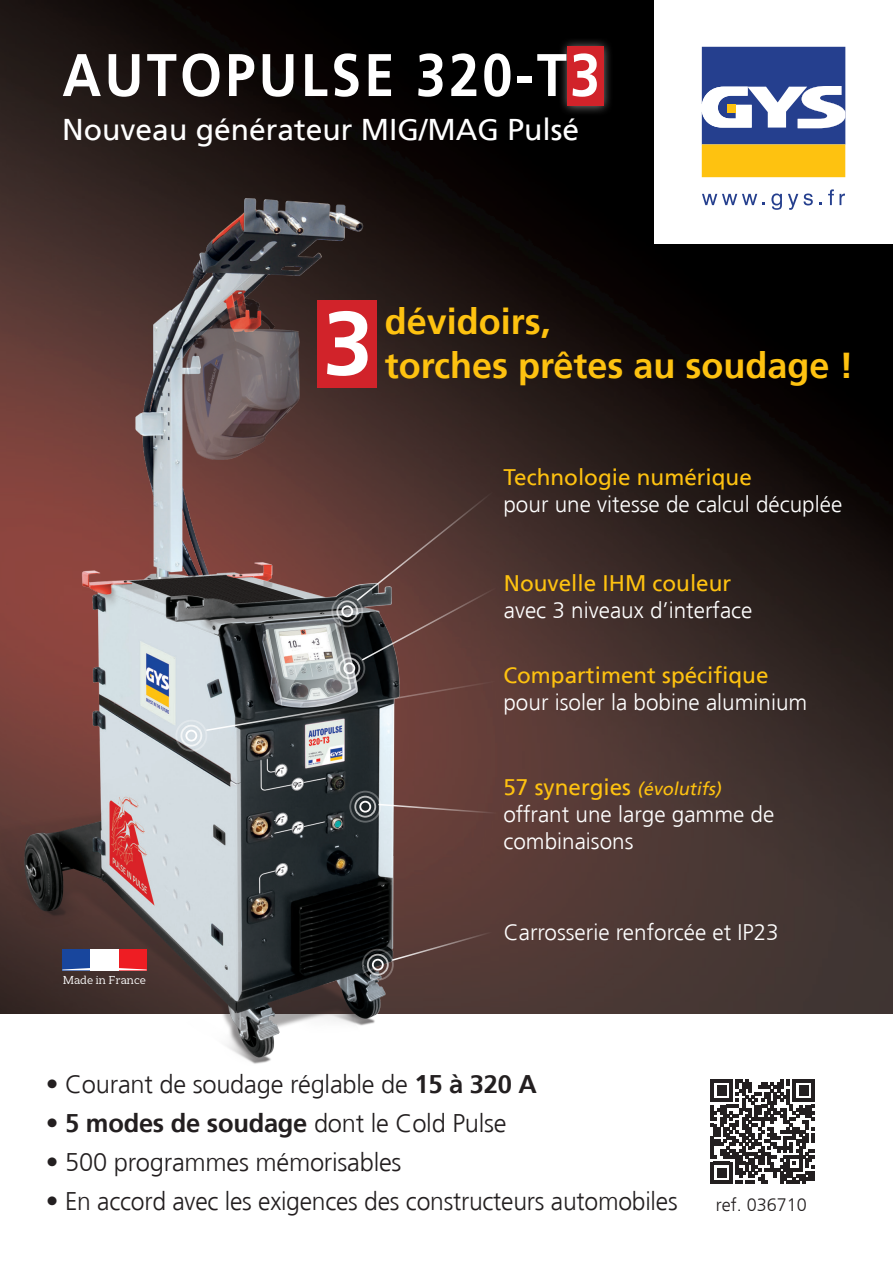
<style>
.page{position:relative;width:893px;height:1263px;background:#fff}
.page>*{position:absolute;margin:0;border:0;box-sizing:border-box;transform-origin:0 0}
.t1{font:700 90px "Frutiger LT Std";color:#fff}
.TXT-titre{font:700 60px "Frutiger LT Std";letter-spacing:.06em;color:#fff;scale:.9 1}
.t2{font:700 36px "Frutiger LT Std";color:#fec210}
.TXT-exergue{font:30px "Frutiger LT Std";color:#fff}
.t3{font:300 25.5px "Frutiger";letter-spacing:-.01em;color:#231f20}
.t4{font:300 22.5px/27px "Frutiger LT Std";color:#fff}
.t5{font:22.5px "Frutiger LT Std";color:#fec210}
.t6{font:300 18px "Frutiger";color:#231f20}
.TXT-exergue-2{font:11.55px "Cyntho Slab Pro";color:#fff;scale:.95 1}
.s1{font-style:italic;font-size:18px}
.s2{font-weight:700}
</style>
<div class="page">
<img style="left:0;top:0;width:893px;height:1014px">
<div style="left:655px;top:0;width:238px;height:244px;background:#fff"></div>
<div style="left:702px;top:144px;width:143px;height:33px;background:#fec210"></div>
<svg style="left:702px;top:47px;width:143px;height:97px"></svg>
<svg style="left:702px;top:194px;width:62px;height:11px"></svg>
<svg style="left:771px;top:193px;width:11px;height:17px"></svg>
<svg style="left:788px;top:194px;width:10px;height:16px"></svg>
<svg style="left:804px;top:193px;width:9px;height:12px"></svg>
<svg style="left:828px;top:189px;width:17px;height:16px"></svg>
<div style="left:558px;top:37px;width:55px;height:79px;background:#fff;opacity:.53"></div>
<div style="left:568px;top:47px;width:36px;height:59px;background:#d1232a"></div>
<img style="left:0;top:161px;width:446px;height:903px">
<svg style="left:711px;top:1079px;width:104px;height:105px"></svg>
<div style="left:62px;top:949px;width:28px;height:21px;background:#18469d"></div>
<div style="left:119px;top:949px;width:28px;height:21px;background:#ee1d23"></div>
<div style="left:90px;top:949px;width:29px;height:21px;background:#fff"></div>
<svg style="left:62px;top:968px;width:85px;height:2px"></svg>
<div style="left:317px;top:301px;width:60px;height:87px;background:#d1232a"></div>
<div style="left:333px;top:652px;width:32px;height:32px;border:2px solid #fff;border-radius:50%"></div>
<div style="left:338px;top:657px;width:22px;height:22px;border:2px solid #fff;border-radius:50%"></div>
<div style="left:343px;top:662px;width:12px;height:12px;border:2px solid #fff;border-radius:50%"></div>
<svg style="left:205px;top:679px;width:293px;height:53px;background:#655a5b"></svg>
<div style="left:175px;top:720px;width:32px;height:31px;border:2px solid #fff;border-radius:50%"></div>
<div style="left:180px;top:725px;width:22px;height:21px;border:2px solid #fff;border-radius:50%"></div>
<div style="left:185px;top:730px;width:12px;height:11px;border:2px solid #fff;border-radius:50%"></div>
<svg style="left:355px;top:490px;width:144px;height:172px;background:#573a36"></svg>
<div style="left:331px;top:595px;width:32px;height:32px;border:2px solid #fff;border-radius:50%"></div>
<div style="left:336px;top:600px;width:22px;height:22px;border:2px solid #fff;border-radius:50%"></div>
<div style="left:341px;top:605px;width:12px;height:12px;border:2px solid #fff;border-radius:50%"></div>
<div style="left:349px;top:791px;width:32px;height:32px;border:2px solid #fff;border-radius:50%"></div>
<div style="left:354px;top:796px;width:22px;height:21px;border:2px solid #fff;border-radius:50%"></div>
<div style="left:359px;top:801px;width:12px;height:11px;border:2px solid #fff;border-radius:50%"></div>
<svg style="left:377px;top:803px;width:121px;height:12px"></svg>
<div style="left:362px;top:949px;width:32px;height:32px;border:2px solid #fff;border-radius:50%"></div>
<div style="left:367px;top:954px;width:22px;height:21px;border:2px solid #fff;border-radius:50%"></div>
<div style="left:372px;top:959px;width:12px;height:11px;border:2px solid #fff;border-radius:50%"></div>
<svg style="left:390px;top:930px;width:104px;height:32px;background:#5b403c"></svg>
<p class="TXT-titre" style="left:62px;top:40px;width:599px">AUTOPULSE 320-T3</p>
<p class="TXT-exergue" style="left:62px;top:112px;width:518px">Nouveau générateur MIG/MAG Pulsé</p>
<p class="TXT-exergue-2" style="left:63px;top:973px;width:89px">Made in France</p>
<p class="t1" style="left:323px;top:291px;width:52px">3</p>
<p class="t2" style="left:385px;top:301px;width:168px">dévidoirs,</p>
<p class="t2" style="left:385px;top:344px;width:470px">torches prêtes au soudage !</p>
<p class="t5" style="left:503px;top:464px;width:250px">Technologie numérique</p>
<p class="t4" style="left:503px;top:491px;width:340px">pour une vitesse de calcul décuplée</p>
<p class="t5" style="left:504px;top:569px;width:229px">Nouvelle IHM couleur</p>
<p class="t4" style="left:504px;top:597px;width:250px">avec 3 niveaux d’interface</p>
<p class="t5" style="left:503px;top:662px;width:267px">Compartiment spécifique</p>
<p class="t4" style="left:503px;top:689px;width:305px">pour isoler la bobine aluminium</p>
<p class="t5" style="left:503px;top:774px;width:223px">5 7 sy n e rg i e s <span class="s1">(évolutifs)</span></p>
<p class="t4" style="left:503px;top:801px;width:272px">offrant une large gamme de combinaisons</p>
<p class="t4" style="left:504px;top:918px;width:277px">Carrosserie renforcée et IP23</p>
<p class="t3" style="left:46px;top:1069px;width:493px">• Courant de soudage réglable de <span class="s2">15 à 320 A</span></p>
<p class="t3" style="left:46px;top:1108px;width:462px">• <span class="s2">5 modes de soudage</span> dont le Cold Pulse</p>
<p class="t3" style="left:46px;top:1147px;width:357px">• 500 programmes mémorisables</p>
<p class="t3" style="left:46px;top:1186px;width:633px">• En accord avec les exigences des constructeurs automobiles</p>
<p class="t6" style="left:716px;top:1194px;width:93px">ref. 036710</p>
</div>
